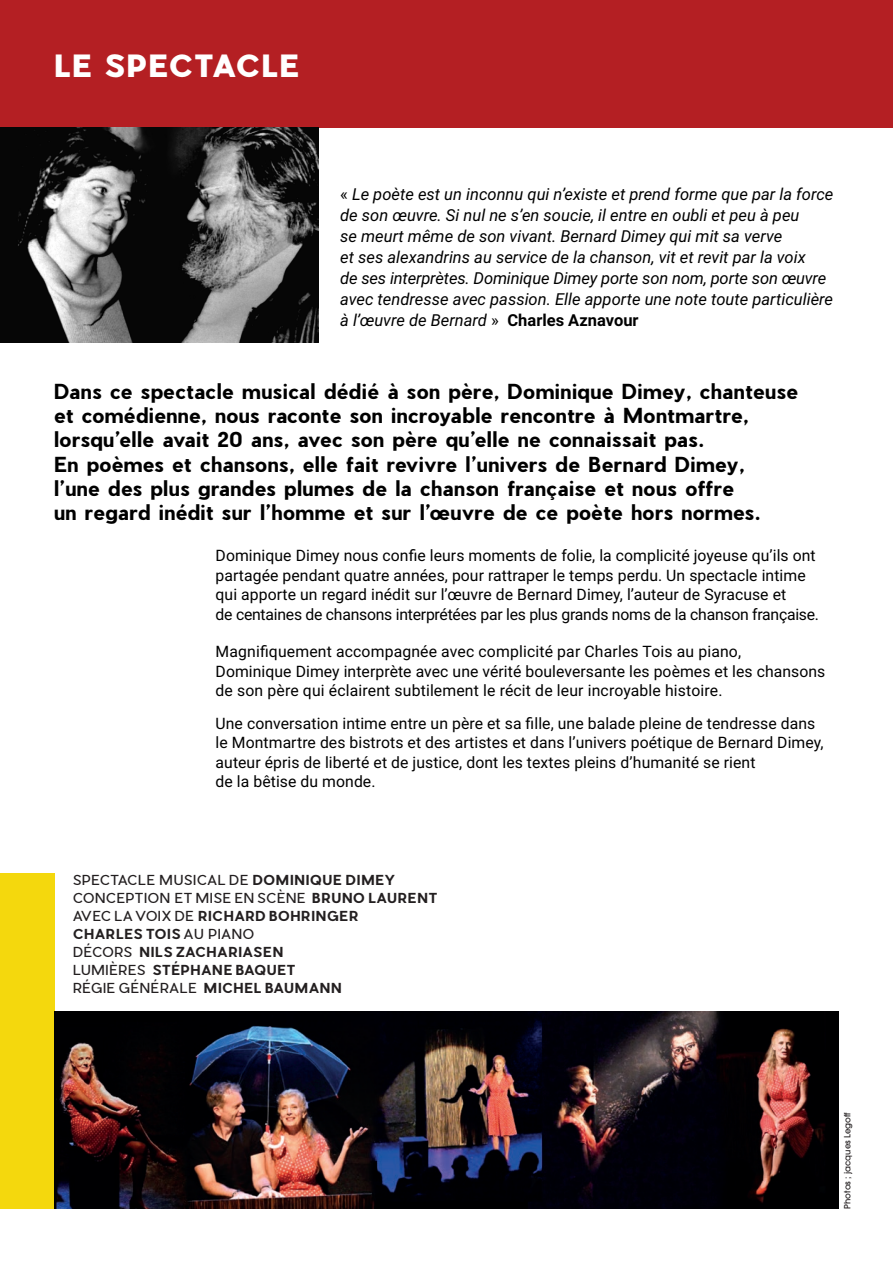
<style>
.page{position:relative;width:893px;height:1263px;background:#fff}
.page>*{position:absolute;margin:0;border:0;box-sizing:border-box;transform-origin:0 0}
.t1{font:900 30px "Pier Sans";letter-spacing:.045em;color:#fff}
.t2{font:700 20.25px/24.3px "Pier Sans";letter-spacing:.03em;color:#000}
.t3{font:italic 16.5px/21px "Roboto";color:#000}
.t4{font:15.75px/19.5px "Roboto";letter-spacing:.005em;color:#000}
.t5{font:700 13.5px/18px "Pier Sans";letter-spacing:.07em;color:#231f20}
.t6{font:500 8.55px "Avant Garde";color:#231f20}
.s1{font-style:normal}
.s2{font-weight:700;font-style:normal}
.s3{font-weight:400}
</style>
<div class="page">
<div style="left:0;top:0;width:893px;height:128px;background:#b41f23"></div>
<div style="left:0;top:873px;width:54px;height:336px;background:#f4d80d"></div>
<img style="left:54px;top:1011px;width:785px;height:198px">
<img style="left:0;top:128px;width:319px;height:214px">
<h1 class="t1" style="left:54px;top:46px;width:246px">LE SPECTACLE</h1>
<p class="t3" style="left:340px;top:185px;width:495px"><span class="s1">«</span> Le poète est un inconnu qui n’existe et prend forme que par la force de son œuvre. Si nul ne s’en soucie, il entre en oubli et peu à peu<br>se meurt même de son vivant. Bernard Dimey qui mit sa verve<br>et ses alexandrins au service de la chanson, vit et revit par la voix<br>de ses interprètes. Dominique Dimey porte son nom, porte son œuvre avec tendresse avec passion. Elle apporte une note toute particulière à l’œuvre de Bernard <span class="s1">»</span> <span class="s2">Charles Aznavour</span></p>
<p class="t2" style="left:54px;top:378px;width:745px">Dans ce spectacle musical dédié à son père, Dominique Dimey, chanteuse et comédienne, nous raconte son incroyable rencontre à Montmartre, lorsqu’elle avait 20 ans, avec son père qu’elle ne connaissait pas.<br>En poèmes et chansons, elle fait revivre l’univers de Bernard Dimey,<br>l’une des plus grandes plumes de la chanson française et nous offre<br>un regard inédit sur l’homme et sur l’œuvre de ce poète hors normes.</p>
<p class="t4" style="left:216px;top:545px;width:605px">Dominique Dimey nous confie leurs moments de folie, la complicité joyeuse qu’ils ont partagée pendant quatre années, pour rattraper le temps perdu. Un spectacle intime qui apporte un regard inédit sur l’œuvre de Bernard Dimey, l’auteur de Syracuse et<br>de centaines de chansons interprétées par les plus grands noms de la chanson française.</p>
<p class="t4" style="left:216px;top:641px;width:611px">Magnifiquement accompagnée avec complicité par Charles Tois au piano,<br>Dominique Dimey interprète avec une vérité bouleversante les poèmes et les chansons de son père qui éclairent subtilement le récit de leur incroyable histoire.</p>
<p class="t4" style="left:216px;top:713px;width:609px">Une conversation intime entre un père et sa fille, une balade pleine de tendresse dans le Montmartre des bistrots et des artistes et dans l’univers poétique de Bernard Dimey, auteur épris de liberté et de justice, dont les textes pleins d’humanité se rient<br>de la bêtise du monde.</p>
<p class="t5" style="left:73px;top:870px;width:366px"><span class="s3">SPECTACLE MUSICAL DE</span> DOMINIQUE DIMEY<br><span class="s3">CONCEPTION ET MISE EN SCÈNE</span> BRUNO LAURENT<br><span class="s3">AVEC LA VOIX DE</span> RICHARD BOHRINGER<br>CHARLES TOIS <span class="s3">AU PIANO<br>DÉCORS</span> NILS ZACHARIASEN<br><span class="s3">LUMIÈRES</span> STÉPHANE BAQUET<br><span class="s3">RÉGIE GÉNÉRALE</span> MICHEL BAUMANN</p>
<p class="t6" style="left:843px;top:1209px;width:98px;rotate:-90deg">Photos ; jacques Legoff</p>
</div>
